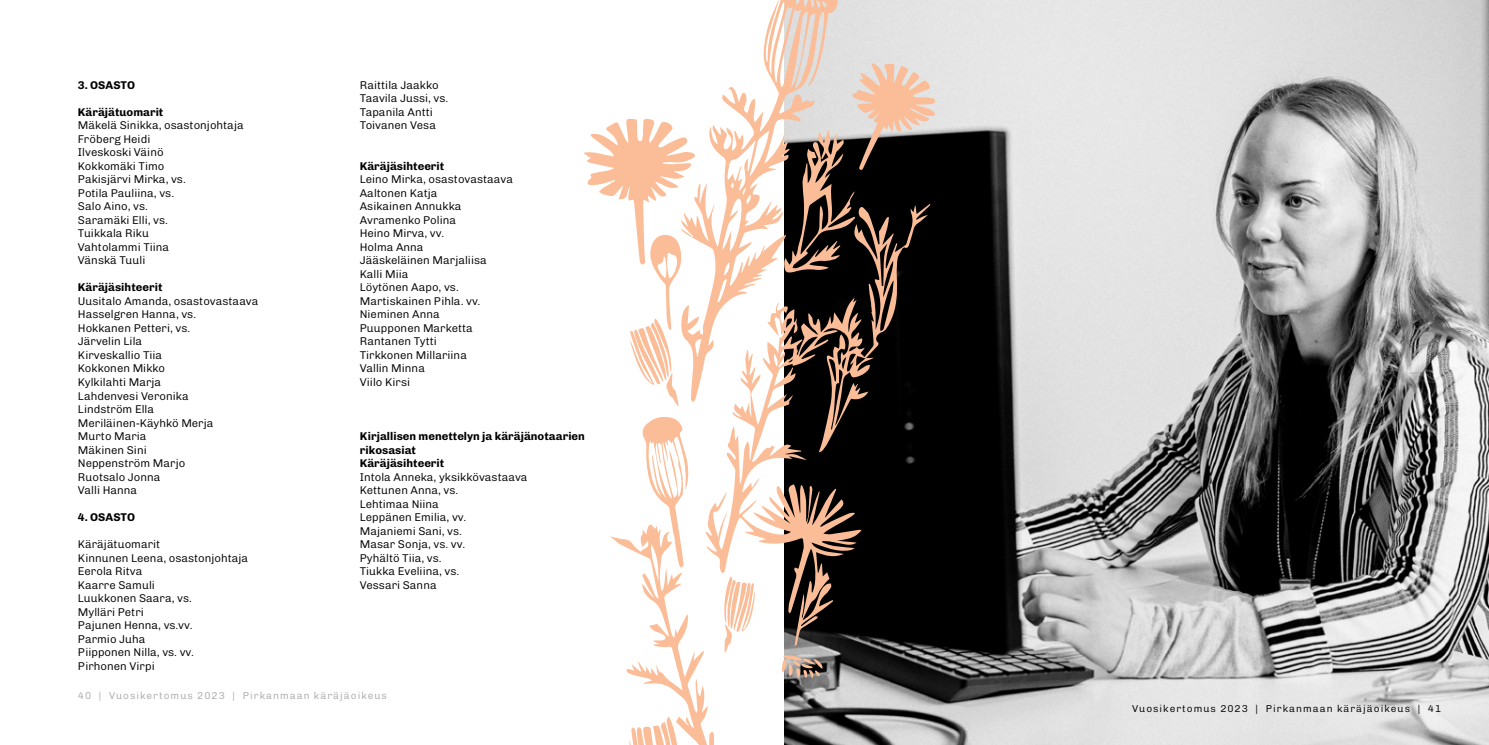
<style>
.page{position:relative;width:1489px;height:745px;background:#fff}
.page>*{position:absolute;margin:0;border:0;box-sizing:border-box;transform-origin:0 0}
.t1{font:300 11.25px/13.5px "Chivo";color:#000}
.t2{font:700 11.25px/13.5px "Chivo";color:#000}
.t3{font:300 10px "Chivo";letter-spacing:.1em;color:#a9aaab}
.t4{font:300 10px "Chivo";letter-spacing:.1em;color:#000}
</style>
<div class="page">
<img style="left:784px;top:0;width:704px;height:744px">
<svg style="left:714px;top:402px;width:147px;height:276px"></svg>
<svg style="left:610px;top:417px;width:104px;height:327px"></svg>
<svg style="left:722px;top:576px;width:33px;height:76px"></svg>
<svg style="left:695px;top:0;width:150px;height:402px"></svg>
<svg style="left:784px;top:63px;width:151px;height:389px;background:#4f423a"></svg>
<svg style="left:584px;top:118px;width:111px;height:288px"></svg>
<p class="t2" style="left:78px;top:77px;width:59px">3. OSASTO</p>
<p class="t2" style="left:78px;top:104px;width:87px">Käräjätuomarit</p>
<p class="t1" style="left:78px;top:118px;width:167px">Mäkelä Sinikka, osastonjohtaja<br>Fröberg Heidi<br>Ilveskoski Väinö<br>Kokkomäki Timo<br>Pakisjärvi Mirka, vs.<br>Potila Pauliina, vs.<br>Salo Aino, vs.<br>Saramäki Elli, vs.<br>Tuikkala Riku<br>Vahtolammi Tiina<br>Vänskä Tuuli</p>
<p class="t2" style="left:78px;top:280px;width:86px">Käräjäsihteerit</p>
<p class="t1" style="left:78px;top:293px;width:182px">Uusitalo Amanda, osastovastaava<br>Hasselgren Hanna, vs.<br>Hokkanen Petteri, vs.<br>Järvelin Lila<br>Kirveskallio Tiia<br>Kokkonen Mikko<br>Kylkilahti Marja<br>Lahdenvesi Veronika<br>Lindström Ella<br>Meriläinen-Käyhkö Merja<br>Murto Maria<br>Mäkinen Sini<br>Neppenström Marjo<br>Ruotsalo Jonna<br>Valli Hanna</p>
<p class="t2" style="left:78px;top:509px;width:59px">4. OSASTO</p>
<p class="t1" style="left:78px;top:536px;width:172px">Käräjätuomarit<br>Kinnunen Leena, osastonjohtaja<br>Eerola Ritva<br>Kaarre Samuli<br>Luukkonen Saara, vs.<br>Mylläri Petri<br>Pajunen Henna, vs.vv.<br>Parmio Juha<br>Piipponen Nilla, vs. vv.<br>Pirhonen Virpi</p>
<p class="t1" style="left:360px;top:77px;width:90px">Raittila Jaakko<br>Taavila Jussi, vs.<br>Tapanila Antti<br>Toivanen Vesa</p>
<p class="t2" style="left:360px;top:158px;width:86px">Käräjäsihteerit</p>
<p class="t1" style="left:360px;top:172px;width:155px">Leino Mirka, osastovastaava<br>Aaltonen Katja<br>Asikainen Annukka<br>Avramenko Polina<br>Heino Mirva, vv.<br>Holma Anna<br>Jääskeläinen Marjaliisa<br>Kalli Miia<br>Löytönen Aapo, vs.<br>Martiskainen Pihla. vv.<br>Nieminen Anna<br>Puupponen Marketta<br>Rantanen Tytti<br>Tirkkonen Millariina<br>Vallin Minna<br>Viilo Kirsi</p>
<p class="t2" style="left:360px;top:428px;width:227px">Kirjallisen menettelyn ja käräjänotaarien rikosasiat<br>Käräjäsihteerit</p>
<p class="t1" style="left:360px;top:469px;width:169px">Intola Anneka, yksikkövastaava<br>Kettunen Anna, vs.<br>Lehtimaa Niina<br>Leppänen Emilia, vv.<br>Majaniemi Sani, vs.<br>Masar Sonja, vs. vv.<br>Pyhältö Tiia, vs.<br>Tiukka Eveliina, vs.<br>Vessari Sanna</p>
<p class="t3" style="left:78px;top:687px;width:310px">40 | Vuosikertomus 2023 | Pirkanmaan käräjäoikeus</p>
<p class="t4" style="left:1132px;top:700px;width:310px">Vuosikertomus 2023 | Pirkanmaan käräjäoikeus | 41</p>
</div>
